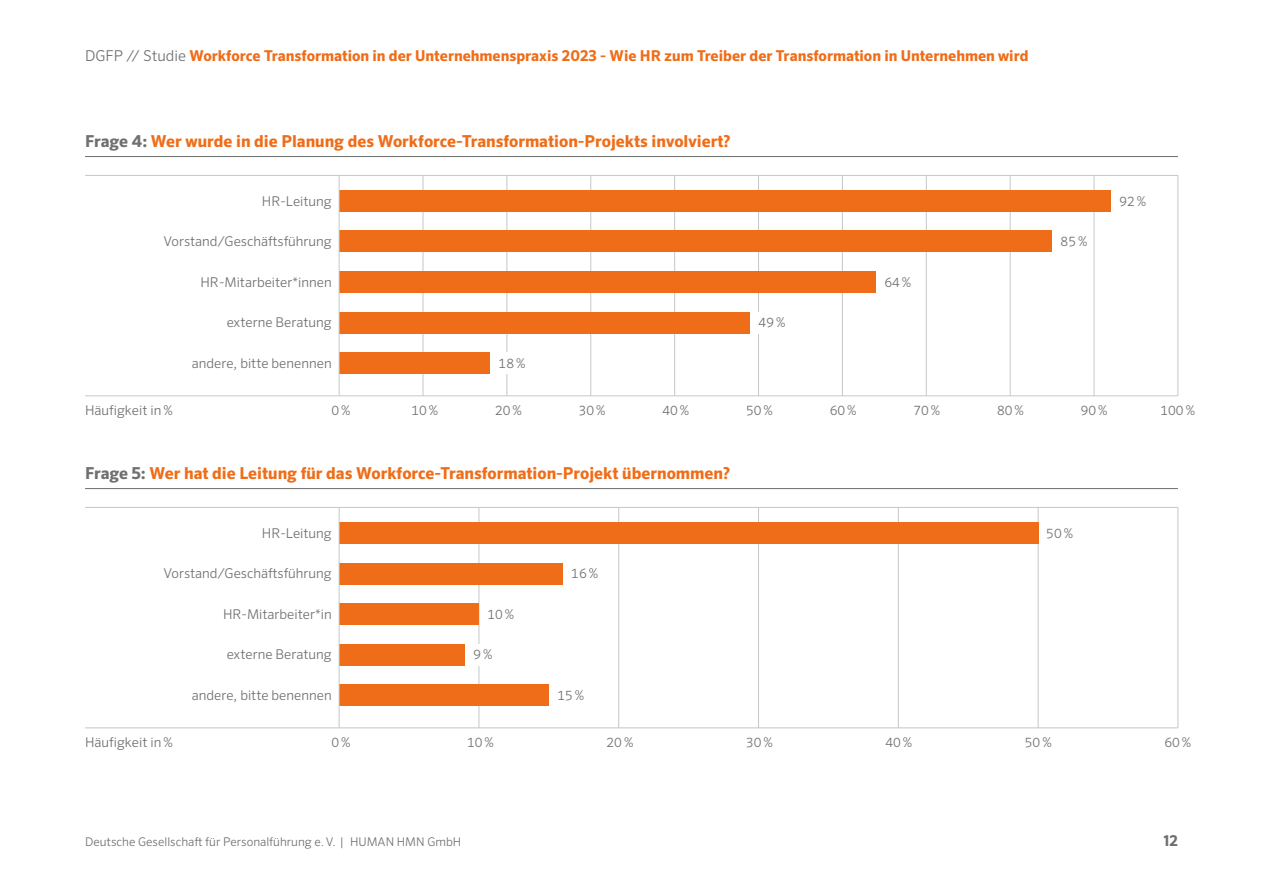
<style>
.page{position:relative;width:1263px;height:893px;background:#fff}
.page>*{position:absolute;margin:0;border:0;box-sizing:border-box;transform-origin:0 0}
.Headline_Abbildung{font:700 16.5px "Sero Pro";color:#ef6d18}
.t1{font:700 15px "Sero Pro";color:#ef6d18}
.t2{font:700 15px "Sero Pro";color:#6f7070}
.Grafik_Beschriftung{font:300 13.5px "Sero Pro";color:#6f7070}
.t3{font:300 12px "Sero Pro";color:#6f7070}
.s1{font-weight:300;color:#6f7070}
.s2{color:#6f7070}
</style>
<div class="page">
<hr style="left:423px;top:176px;width:1px;height:219px;background:#c5c7c7">
<hr style="left:506px;top:176px;width:1px;height:219px;background:#c5c7c7">
<hr style="left:590px;top:176px;width:1px;height:219px;background:#c5c7c7">
<hr style="left:674px;top:176px;width:1px;height:219px;background:#c5c7c7">
<hr style="left:758px;top:176px;width:1px;height:219px;background:#c5c7c7">
<hr style="left:842px;top:176px;width:1px;height:219px;background:#c5c7c7">
<hr style="left:926px;top:176px;width:1px;height:219px;background:#c5c7c7">
<hr style="left:1010px;top:176px;width:1px;height:219px;background:#c5c7c7">
<hr style="left:1094px;top:176px;width:1px;height:219px;background:#c5c7c7">
<hr style="left:1177px;top:176px;width:1px;height:219px;background:#c5c7c7">
<hr style="left:479px;top:508px;width:1px;height:219px;background:#c5c7c7">
<hr style="left:618px;top:508px;width:1px;height:219px;background:#c5c7c7">
<hr style="left:758px;top:508px;width:1px;height:219px;background:#c5c7c7">
<hr style="left:898px;top:508px;width:1px;height:219px;background:#c5c7c7">
<hr style="left:1038px;top:508px;width:1px;height:219px;background:#c5c7c7">
<hr style="left:1177px;top:508px;width:1px;height:219px;background:#c5c7c7">
<hr style="left:85px;top:156px;width:1093px;height:1px;background:#6f7070">
<hr style="left:85px;top:488px;width:1093px;height:1px;background:#6f7070">
<hr style="left:86px;top:175px;width:1091px;height:1px;background:#c5c7c7">
<hr style="left:86px;top:507px;width:1091px;height:1px;background:#c5c7c7">
<hr style="left:86px;top:395px;width:1091px;height:1px;background:#c5c7c7">
<hr style="left:86px;top:727px;width:1091px;height:1px;background:#c5c7c7">
<div style="left:339px;top:190px;width:772px;height:22px;background:#ef6d18"></div>
<div style="left:339px;top:522px;width:699px;height:22px;background:#ef6d18"></div>
<div style="left:339px;top:231px;width:713px;height:21px;background:#ef6d18"></div>
<div style="left:339px;top:563px;width:224px;height:21px;background:#ef6d18"></div>
<div style="left:339px;top:271px;width:537px;height:22px;background:#ef6d18"></div>
<div style="left:339px;top:603px;width:140px;height:22px;background:#ef6d18"></div>
<div style="left:339px;top:312px;width:411px;height:21px;background:#ef6d18"></div>
<div style="left:339px;top:644px;width:126px;height:21px;background:#ef6d18"></div>
<div style="left:339px;top:352px;width:151px;height:22px;background:#ef6d18"></div>
<div style="left:339px;top:684px;width:210px;height:22px;background:#ef6d18"></div>
<div style="left:750px;top:312px;width:43px;height:21px;background:#fff"></div>
<div style="left:465px;top:644px;width:59px;height:21px;background:#fff"></div>
<div style="left:490px;top:352px;width:43px;height:22px;background:#fff"></div>
<hr style="left:339px;top:508px;width:1px;height:219px;background:#c5c7c7">
<hr style="left:339px;top:176px;width:1px;height:219px;background:#c5c7c7">
<p class="t1" style="left:85px;top:46px;width:945px"><span class="s1">DGFP // Studie</span> Workforce Transformation in der Unternehmenspraxis 2023 - Wie HR zum Treiber der Transformation in Unternehmen wird</p>
<p class="Headline_Abbildung" style="left:85px;top:131px;width:647px"><span class="s2">Frage 4:</span> Wer wurde in die Planung des Workforce-Transformation-Projekts involviert?</p>
<p class="Grafik_Beschriftung" style="left:262px;top:193px;width:71px">HR-Leitung</p>
<p class="Grafik_Beschriftung" style="left:1119px;top:193px;width:29px">92%</p>
<p class="Grafik_Beschriftung" style="left:163px;top:234px;width:170px">Vorstand/Geschäftsführung</p>
<p class="Grafik_Beschriftung" style="left:1060px;top:234px;width:29px">85%</p>
<p class="Grafik_Beschriftung" style="left:200px;top:274px;width:133px">HR-Mitarbeiter*innen</p>
<p class="Grafik_Beschriftung" style="left:884px;top:274px;width:29px">64%</p>
<p class="Grafik_Beschriftung" style="left:227px;top:315px;width:107px">externe Beratung</p>
<p class="Grafik_Beschriftung" style="left:759px;top:315px;width:29px">49%</p>
<p class="Grafik_Beschriftung" style="left:192px;top:355px;width:141px">andere, bitte benennen</p>
<p class="Grafik_Beschriftung" style="left:499px;top:355px;width:29px">18%</p>
<p class="Grafik_Beschriftung" style="left:85px;top:402px;width:89px">Häufigkeit in%</p>
<p class="Grafik_Beschriftung" style="left:332px;top:402px;width:21px">0%</p>
<p class="Grafik_Beschriftung" style="left:411px;top:402px;width:29px">10%</p>
<p class="Grafik_Beschriftung" style="left:495px;top:402px;width:29px">20%</p>
<p class="Grafik_Beschriftung" style="left:579px;top:402px;width:29px">30%</p>
<p class="Grafik_Beschriftung" style="left:662px;top:402px;width:29px">40%</p>
<p class="Grafik_Beschriftung" style="left:746px;top:402px;width:29px">50%</p>
<p class="Grafik_Beschriftung" style="left:830px;top:402px;width:29px">60%</p>
<p class="Grafik_Beschriftung" style="left:913px;top:402px;width:29px">70%</p>
<p class="Grafik_Beschriftung" style="left:997px;top:402px;width:29px">80%</p>
<p class="Grafik_Beschriftung" style="left:1081px;top:402px;width:29px">90%</p>
<p class="Grafik_Beschriftung" style="left:1160px;top:402px;width:36px">100%</p>
<p class="Headline_Abbildung" style="left:85px;top:463px;width:647px"><span class="s2">Frage 5:</span> Wer hat die Leitung für das Workforce-Transformation-Projekt übernommen?</p>
<p class="Grafik_Beschriftung" style="left:262px;top:525px;width:71px">HR-Leitung</p>
<p class="Grafik_Beschriftung" style="left:163px;top:566px;width:170px">Vorstand/Geschäftsführung</p>
<p class="Grafik_Beschriftung" style="left:571px;top:566px;width:29px">16%</p>
<p class="Grafik_Beschriftung" style="left:223px;top:606px;width:110px">HR-Mitarbeiter*in</p>
<p class="Grafik_Beschriftung" style="left:487px;top:606px;width:29px">10%</p>
<p class="Grafik_Beschriftung" style="left:227px;top:647px;width:107px">externe Beratung</p>
<p class="Grafik_Beschriftung" style="left:473px;top:647px;width:21px">9%</p>
<p class="Grafik_Beschriftung" style="left:192px;top:687px;width:141px">andere, bitte benennen</p>
<p class="Grafik_Beschriftung" style="left:557px;top:687px;width:29px">15%</p>
<p class="Grafik_Beschriftung" style="left:85px;top:734px;width:89px">Häufigkeit in%</p>
<p class="Grafik_Beschriftung" style="left:332px;top:734px;width:21px">0%</p>
<p class="Grafik_Beschriftung" style="left:467px;top:734px;width:29px">10%</p>
<p class="Grafik_Beschriftung" style="left:607px;top:734px;width:29px">20%</p>
<p class="Grafik_Beschriftung" style="left:746px;top:734px;width:29px">30%</p>
<p class="Grafik_Beschriftung" style="left:885px;top:734px;width:29px">40%</p>
<p class="Grafik_Beschriftung" style="left:1046px;top:525px;width:29px">50%</p>
<p class="Grafik_Beschriftung" style="left:1025px;top:734px;width:29px">50%</p>
<p class="Grafik_Beschriftung" style="left:1164px;top:734px;width:29px">60%</p>
<p class="t3" style="left:85px;top:835px;width:378px">Deutsche Gesellschaft für Personalführung e.V. | HUMAN HMN GmbH</p>
<p class="t2" style="left:1163px;top:832px;width:16px">12</p>
</div>
